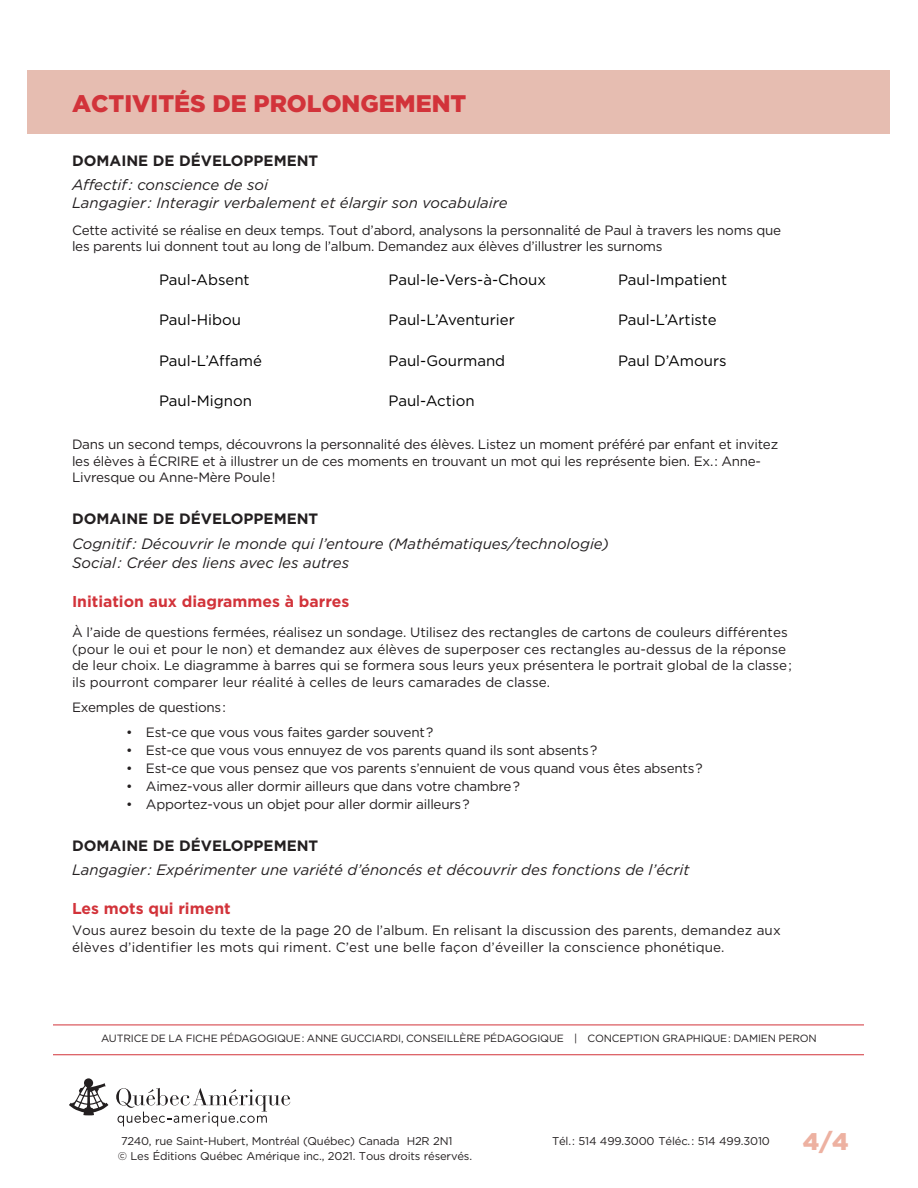
<style>
.page{position:relative;width:918px;height:1188px;background:#fff}
.page>*{position:absolute;margin:0;border:0;box-sizing:border-box;transform-origin:0 0}
.Questions{font:900 24px "Gotham";color:#d2333a}
.t1{font:900 24px "Gotham";color:#edb1a1}
.NomActivité{font:700 15.75px "Gotham";color:#d2333a}
.Competence{font:italic 15px/18px "Gotham";color:#231f20}
.Competence-2{font:15px "Gotham";color:#000}
.EnLienAvec{font:700 15px "Gotham";color:#231f20}
.Explication{font:13.5px/16.5px "Gotham";letter-spacing:-.02em;color:#231f20}
.Explication-2{font:13.5px/16.5px "Gotham";color:#231f20}
.t2{font:11.25px "Gotham";letter-spacing:-.015em;color:#231f20}
.t3{font:10.5px "Gotham";letter-spacing:-.015em;color:#231f20}
</style>
<div class="page">
<div style="left:0;top:1025px;width:918px;height:30px;border:1px solid #d2333a"></div>
<svg style="left:69px;top:1078px;width:39px;height:37px"></svg>
<svg style="left:116px;top:1088px;width:174px;height:38px"></svg>
<div style="left:0;top:996px;width:52px;height:192px;background:#fff"></div>
<div style="left:864px;top:996px;width:54px;height:192px;background:#fff"></div>
<div style="left:28px;top:70px;width:862px;height:64px;background:#e6bdb1"></div>
<p class="Questions" style="left:72px;top:90px;width:396px">ACTIVITÉS DE PROLONGEMENT</p>
<p class="EnLienAvec" style="left:72px;top:150px;width:248px">DOMAINE DE DÉVELOPPEMENT</p>
<p class="Competence" style="left:72px;top:175px;width:437px">Affectif : conscience de soi<br>Langagier : Interagir verbalement et élargir son vocabulaire</p>
<p class="Explication" style="left:72px;top:221px;width:711px">Cette activité se réalise en deux temps. Tout d’abord, analysons la personnalité de Paul à travers les noms que les parents lui donnent tout au long de l’album. Demandez aux élèves d’illustrer les surnoms</p>
<p class="Competence-2" style="left:159px;top:271px;width:92px">Paul-Absent</p>
<p class="Competence-2" style="left:388px;top:271px;width:159px">Paul-le-Vers-à-Choux</p>
<p class="Competence-2" style="left:618px;top:271px;width:111px">Paul-Impatient</p>
<p class="Competence-2" style="left:159px;top:312px;width:84px">Paul-Hibou</p>
<p class="Competence-2" style="left:388px;top:312px;width:128px">Paul-L’Aventurier</p>
<p class="Competence-2" style="left:618px;top:312px;width:100px">Paul-L’Artiste</p>
<p class="Competence-2" style="left:159px;top:352px;width:104px">Paul-L’Affamé</p>
<p class="Competence-2" style="left:388px;top:352px;width:118px">Paul-Gourmand</p>
<p class="Competence-2" style="left:618px;top:352px;width:110px">Paul D’Amours</p>
<p class="Competence-2" style="left:159px;top:393px;width:94px">Paul-Mignon</p>
<p class="Competence-2" style="left:388px;top:393px;width:88px">Paul-Action</p>
<p class="Explication" style="left:72px;top:436px;width:708px">Dans un second temps, découvrons la personnalité des élèves. Listez un moment préféré par enfant et invitez les élèves à ÉCRIRE et à illustrer un de ces moments en trouvant un mot qui les représente bien. Ex.: Anne-<br>Livresque ou Anne-Mère Poule!</p>
<p class="EnLienAvec" style="left:72px;top:509px;width:248px">DOMAINE DE DÉVELOPPEMENT</p>
<p class="Competence" style="left:72px;top:534px;width:538px;line-height:19.5px">Cognitif : Découvrir le monde qui l’entoure (Mathématiques/technologie)<br>Social : Créer des liens avec les autres</p>
<p class="NomActivité" style="left:72px;top:591px;width:279px">Initiation aux diagrammes à barres</p>
<p class="Explication" style="left:72px;top:624px;width:721px">À l’aide de questions fermées, réalisez un sondage. Utilisez des rectangles de cartons de couleurs différentes (pour le oui et pour le non) et demandez aux élèves de superposer ces rectangles au-dessus de la réponse de leur choix. Le diagramme à barres qui se formera sous leurs yeux présentera le portrait global de la classe; ils pourront comparer leur réalité à celles de leurs camarades de classe.</p>
<p class="Explication" style="left:72px;top:699px;width:155px">Exemples de questions:</p>
<p class="Explication" style="left:126px;top:724px;width:309px">• Est-ce que vous vous faites garder souvent?</p>
<p class="Explication" style="left:126px;top:742px;width:473px">• Est-ce que vous vous ennuyez de vos parents quand ils sont absents?</p>
<p class="Explication" style="left:126px;top:760px;width:578px">• Est-ce que vous pensez que vos parents s’ennuient de vous quand vous êtes absents?</p>
<p class="Explication" style="left:126px;top:778px;width:395px">• Aimez-vous aller dormir ailleurs que dans votre chambre?</p>
<p class="Explication" style="left:126px;top:796px;width:345px">• Apportez-vous un objet pour aller dormir ailleurs?</p>
<p class="EnLienAvec" style="left:72px;top:836px;width:248px">DOMAINE DE DÉVELOPPEMENT</p>
<p class="Competence" style="left:72px;top:861px;width:619px">Langagier : Expérimenter une variété d’énoncés et découvrir des fonctions de l’écrit</p>
<p class="NomActivité" style="left:72px;top:898px;width:160px">Les mots qui riment</p>
<p class="Explication-2" style="left:72px;top:922px;width:710px">Vous aurez besoin du texte de la page 20 de l’album. En relisant la discussion des parents, demandez aux élèves d’identifier les mots qui riment. C’est une belle façon d’éveiller la conscience phonétique.</p>
<p class="t3" style="left:101px;top:1033px;width:717px">AUTRICE DE LA FICHE PÉDAGOGIQUE: ANNE GUCCIARDI, CONSEILLÈRE PÉDAGOGIQUE | CONCEPTION GRAPHIQUE: DAMIEN PERON</p>
<p class="t2" style="left:121px;top:1135px;width:333px">7240, rue Saint-Hubert, Montréal (Québec) Canada H2R 2N1</p>
<p class="t2" style="left:552px;top:1135px;width:219px">Tél.: 514 499.3000 Téléc.: 514 499.3010</p>
<p class="t2" style="left:118px;top:1150px;width:356px">© Les Éditions Québec Amérique inc., 2021. Tous droits réservés.</p>
<h1 class="t1" style="left:803px;top:1128px;width:47px">4/4</h1>
</div>
